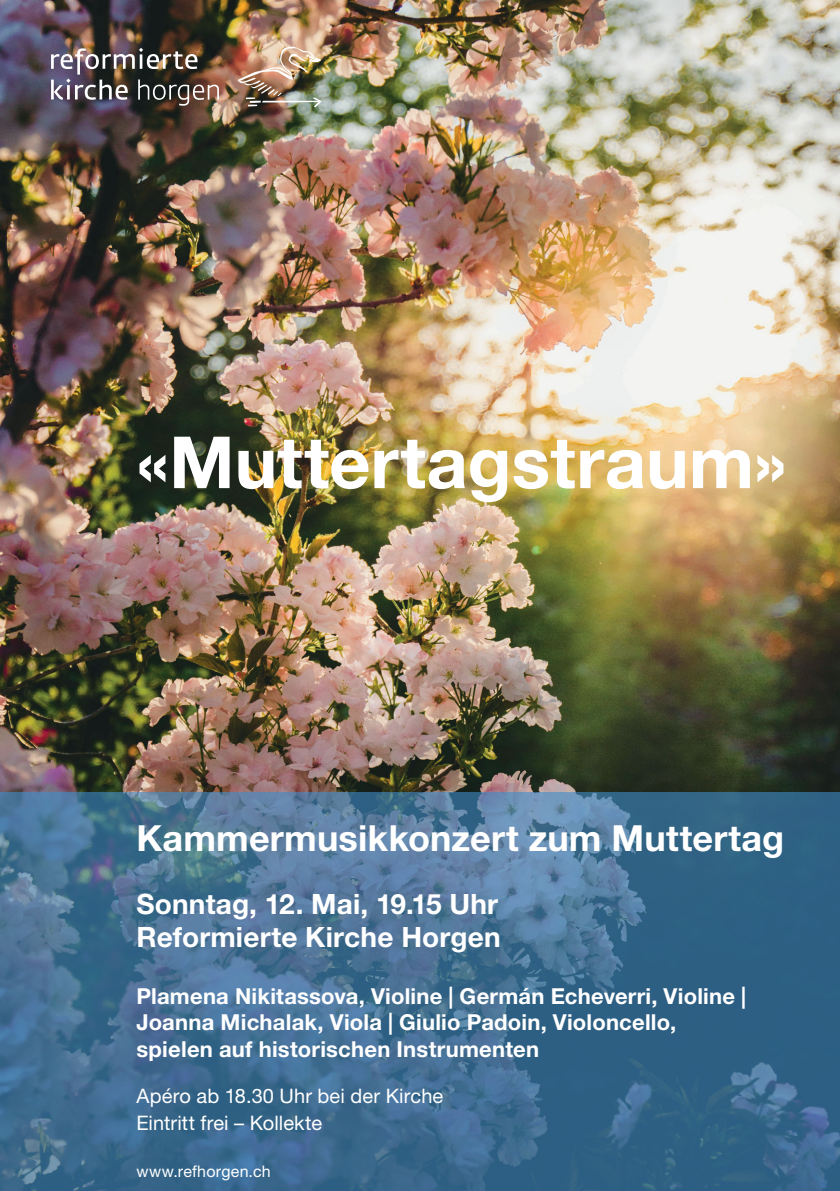
<style>
.page{position:relative;width:840px;height:1191px;background:#fff}
.page>*{position:absolute;margin:0;border:0;box-sizing:border-box;transform-origin:0 0}
.t1{font:700 72px "Helvetica Neue LT Pro";color:#fff}
.t2{font:700 36px "Helvetica Neue LT Pro";letter-spacing:.005em;color:#fff}
.t3{font:700 28px "Helvetica Neue LT Pro";letter-spacing:.005em;color:#fff}
.t4{font:700 22px/26.4px "Helvetica Neue LT Pro";letter-spacing:.01em;color:#fff}
.t5{font:20px "Helvetica Neue LT Pro";letter-spacing:.005em;color:#fff}
.t6{font:16px "Helvetica Neue LT Pro";letter-spacing:.015em;color:#fff}
</style>
<div class="page">
<img style="left:0;top:0;width:839px;height:792px">
<img style="left:51px;top:48px;width:168px;height:58px">
<img style="left:237px;top:47px;width:84px;height:60px">
<svg style="left:0;top:792px;width:839px;height:399px;background:#406d91"></svg>
<p class="t1" style="left:136px;top:417px;width:651px">«Muttertagstraum»</p>
<p class="t2" style="left:136px;top:815px;width:649px">Kammermusikkonzert zum Muttertag</p>
<p class="t3" style="left:136px;top:886px;width:363px">Sonntag, 12. Mai, 19.15 Uhr</p>
<p class="t3" style="left:136px;top:919px;width:365px">Reformierte Kirche Horgen</p>
<p class="t4" style="left:136px;top:982px;width:610px">Plamena Nikitassova, Violine | Germán Echeverri, Violine |<br>Joanna Michalak, Viola | Giulio Padoin, Violoncello, spielen auf historischen Instrumenten</p>
<p class="t5" style="left:136px;top:1084px;width:308px">Apéro ab 18.30 Uhr bei der Kirche</p>
<p class="t5" style="left:136px;top:1110px;width:187px">Eintritt frei – Kollekte</p>
<p class="t6" style="left:136px;top:1162px;width:136px">www.refhorgen.ch</p>
</div>
